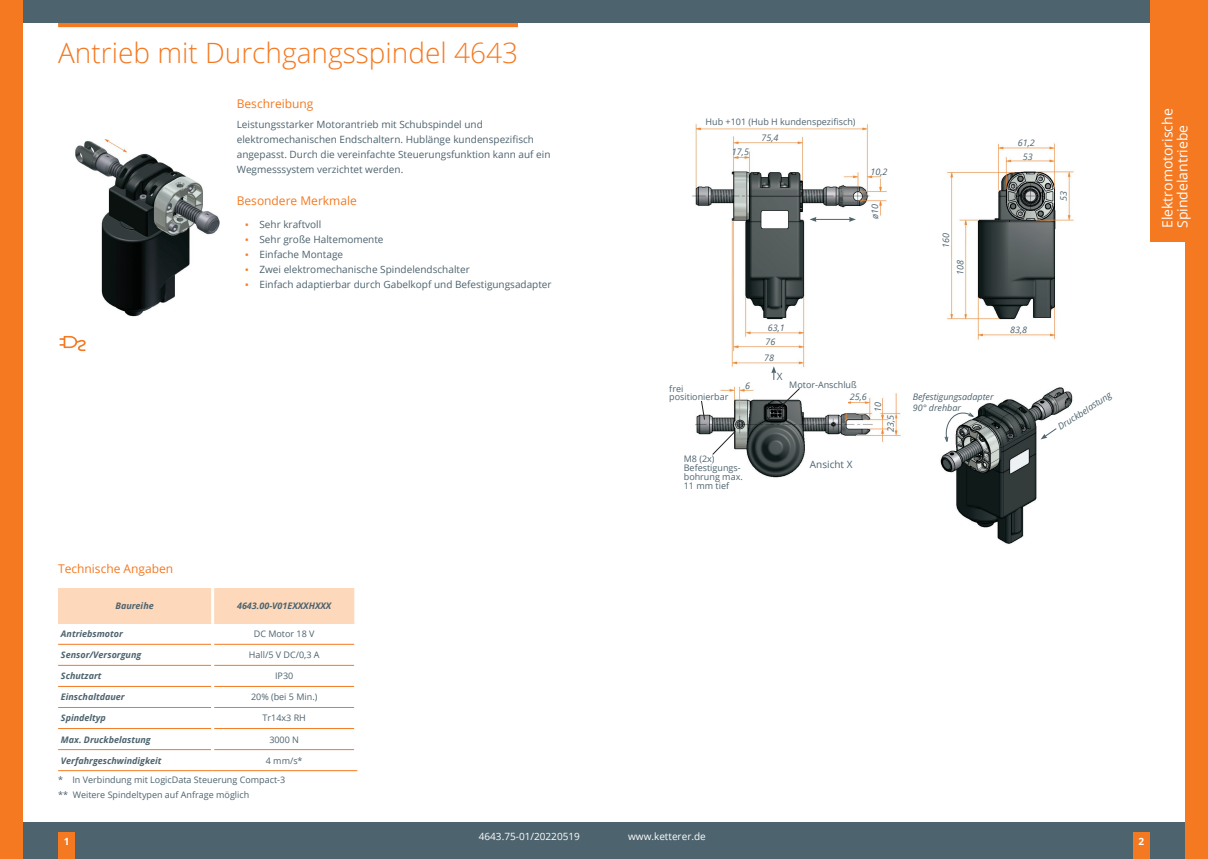
<style>
.page{position:relative;width:1208px;height:859px;background:#fff}
.page>*{position:absolute;margin:0;border:0;box-sizing:border-box;transform-origin:0 0}
.t1{font:300 28px "Open Sans";color:#f47921}
.t2{font:14px/15px "Open Sans";color:#fff}
.t3{font:12px "Open Sans";color:#f47921}
.t4{font:10px/15px "Open Sans";color:#4d636e}
.t5{font:10px "Open Sans";color:#fff}
.t6{font:700 10px "Open Sans";color:#fff}
.t7{font:9px/8.6px "Open Sans";color:#4d636e}
.t8{font:italic 700 9px "Open Sans";color:#4d636e}
.t9{font:italic 9px/14.3px "Open Sans";color:#4d636e}
.s1{font-family:"Arial";color:#f47921}
</style>
<div class="page">
<img style="left:75px;top:139px;width:145px;height:178px">
<div style="left:58px;top:19px;width:460px;height:8px;background:#f47921"></div>
<img style="left:692px;top:124px;width:382px;height:420px">
<svg style="left:712px;top:431px;width:23px;height:24px"></svg>
<svg style="left:771px;top:366px;width:5px;height:14px"></svg>
<svg style="left:775px;top:388px;width:25px;height:24px"></svg>
<svg style="left:701px;top:401px;width:4px;height:19px"></svg>
<svg style="left:943px;top:411px;width:31px;height:32px"></svg>
<hr style="left:815px;top:219px;width:35px;height:1px;background:#4d636e">
<svg style="left:809px;top:217px;width:7px;height:5px"></svg>
<svg style="left:849px;top:217px;width:7px;height:5px"></svg>
<svg style="left:1040px;top:428px;width:17px;height:11px"></svg>
<div style="left:58px;top:588px;width:155px;height:35px;background:#fdd8bb"></div>
<div style="left:213px;top:588px;width:143px;height:35px;background:#fdd8bb"></div>
<hr style="left:58px;top:644px;width:153px;height:1px;background:#f47921">
<hr style="left:58px;top:665px;width:153px;height:1px;background:#f47921">
<hr style="left:58px;top:686px;width:153px;height:1px;background:#f47921">
<hr style="left:58px;top:707px;width:153px;height:1px;background:#f47921">
<hr style="left:58px;top:728px;width:153px;height:1px;background:#f47921">
<hr style="left:58px;top:749px;width:153px;height:1px;background:#f47921">
<hr style="left:214px;top:644px;width:140px;height:1px;background:#f47921">
<hr style="left:214px;top:665px;width:140px;height:1px;background:#f47921">
<hr style="left:214px;top:686px;width:140px;height:1px;background:#f47921">
<hr style="left:214px;top:707px;width:140px;height:1px;background:#f47921">
<hr style="left:214px;top:728px;width:140px;height:1px;background:#f47921">
<hr style="left:214px;top:749px;width:140px;height:1px;background:#f47921">
<hr style="left:211px;top:588px;width:3px;height:35px;background:#fff">
<hr style="left:354px;top:588px;width:3px;height:35px;background:#fff">
<hr style="left:58px;top:770px;width:155px;height:1px;background:#f47921">
<hr style="left:213px;top:770px;width:144px;height:1px;background:#f47921">
<svg style="left:60px;top:336px;width:26px;height:15px"></svg>
<div style="left:841px;top:392px;width:6px;height:20px;background:#fff"></div>
<div style="left:604px;top:822px;width:595px;height:37px;background:#4d636e"></div>
<div style="left:0;top:0;width:1208px;height:23px;background:#4d636e"></div>
<div style="left:9px;top:822px;width:595px;height:37px;background:#4d636e"></div>
<div style="left:58px;top:833px;width:17px;height:26px;background:#f47921"></div>
<div style="left:1133px;top:833px;width:16px;height:26px;background:#f47921"></div>
<div style="left:0;top:0;width:23px;height:859px;background:#f47921"></div>
<div style="left:1185px;top:0;width:23px;height:859px;background:#f47921"></div>
<div style="left:1149px;top:0;width:50px;height:242px;background:#f47921"></div>
<h1 class="t1" style="left:58px;top:33px;width:461px">Antrieb mit Durchgangsspindel 4643</h1>
<p class="t3" style="left:237px;top:95px;width:78px">Beschreibung</p>
<p class="t4" style="left:237px;top:117px;width:315px">Leistungsstarker Motorantrieb mit Schubspindel und elektromechanischen Endschaltern. Hublänge kundenspezifisch angepasst. Durch die vereinfachte Steuerungsfunktion kann auf ein Wegmesssystem verzichtet werden.</p>
<p class="t3" style="left:237px;top:193px;width:122px">Besondere Merkmale</p>
<p class="t4" style="left:245px;top:216px;width:78px"><span class="s1">▪</span> Sehr kraftvoll</p>
<p class="t4" style="left:245px;top:231px;width:140px"><span class="s1">▪</span> Sehr große Haltemomente</p>
<p class="t4" style="left:245px;top:246px;width:99px"><span class="s1">▪</span> Einfache Montage</p>
<p class="t4" style="left:245px;top:261px;width:226px"><span class="s1">▪</span> Zwei elektromechanische Spindelendschalter</p>
<p class="t4" style="left:245px;top:276px;width:308px"><span class="s1">▪</span> Einfach adaptierbar durch Gabelkopf und Befestigungsadapter</p>
<p class="t7" style="left:705px;top:117px;width:151px">Hub +101 (Hub H kundenspezifisch)</p>
<p class="t9" style="left:732px;top:144px;width:19px">17,5</p>
<p class="t9" style="left:761px;top:130px;width:19px">75,4</p>
<p class="t9" style="left:870px;top:164px;width:19px">10,2</p>
<p class="t9" style="left:867px;top:219px;width:16px;rotate:-90deg">ø10</p>
<p class="t9" style="left:938px;top:248px;width:16px;rotate:-90deg">160</p>
<p class="t9" style="left:953px;top:275px;width:16px;rotate:-90deg">108</p>
<p class="t9" style="left:1018px;top:135px;width:19px">61,2</p>
<p class="t9" style="left:1023px;top:149px;width:11px">53</p>
<p class="t9" style="left:1056px;top:201px;width:11px;rotate:-90deg">53</p>
<p class="t9" style="left:765px;top:320px;width:21px">63,1<br>76</p>
<p class="t9" style="left:764px;top:350px;width:11px">78</p>
<p class="t9" style="left:1010px;top:322px;width:19px">83,8</p>
<p class="t7" style="left:669px;top:384px;width:61px">frei positionierbar</p>
<p class="t9" style="left:745px;top:378px;width:6px">6</p>
<p class="t4" style="left:777px;top:369px;width:7px">X</p>
<p class="t7" style="left:789px;top:380px;width:69px">Motor-Anschluß</p>
<p class="t9" style="left:850px;top:390px;width:19px">25,6</p>
<p class="t9" style="left:870px;top:412px;width:11px;rotate:-90deg">10</p>
<p class="t9" style="left:883px;top:432px;width:19px;rotate:-90deg">23,5</p>
<p class="t9" style="left:912px;top:391px;width:82px;line-height:10.8px">Befestigungsadapter<br>90° drehbar</p>
<p class="t9" style="left:1054px;top:421px;width:63px;rotate:-33deg">Druckbelastung</p>
<p class="t7" style="left:684px;top:454px;width:32px">M8 (2x)</p>
<p class="t7" style="left:684px;top:464px;width:60px">Befestigungs&shy;bohrung max.<br>11 mm tief</p>
<p class="t4" style="left:810px;top:457px;width:44px">Ansicht X</p>
<h2 class="t2" style="left:1159px;top:228px;width:121px;rotate:-90deg">Elektromotorische<br>Spindelantriebe</h2>
<p class="t3" style="left:58px;top:560px;width:117px">Technische Angaben</p>
<p class="t8" style="left:115px;top:599px;width:40px">Baureihe</p>
<p class="t8" style="left:237px;top:599px;width:96px">4643.00-V01EXXXHXXX</p>
<p class="t8" style="left:61px;top:628px;width:64px">Antriebsmotor</p>
<p class="t7" style="left:254px;top:629px;width:62px">DC Motor 18 V</p>
<p class="t8" style="left:61px;top:649px;width:82px">Sensor/Versorgung</p>
<p class="t7" style="left:249px;top:650px;width:72px">Hall/5 V DC/0,3 A</p>
<p class="t8" style="left:61px;top:670px;width:42px">Schutzart</p>
<p class="t7" style="left:275px;top:671px;width:20px">IP30</p>
<p class="t8" style="left:61px;top:691px;width:65px">Einschaltdauer</p>
<p class="t7" style="left:251px;top:693px;width:68px">20% (bei 5 Min.)</p>
<p class="t8" style="left:61px;top:712px;width:46px">Spindeltyp</p>
<p class="t7" style="left:262px;top:714px;width:45px">Tr14x3 RH</p>
<p class="t8" style="left:61px;top:733px;width:91px">Max. Druckbelastung</p>
<p class="t7" style="left:269px;top:735px;width:31px">3000 N</p>
<p class="t8" style="left:61px;top:754px;width:102px">Verfahrgeschwindigkeit</p>
<p class="t7" style="left:58px;top:750px;width:246px;line-height:19.1px;text-indent:208px">4 mm/s* * In Verbindung mit LogicData Steuerung Compact-3</p>
<p class="t7" style="left:58px;top:790px;width:193px">** Weitere Spindeltypen auf Anfrage möglich</p>
<p class="t5" style="left:628px;top:830px;width:79px">www.ketterer.de</p>
<p class="t5" style="left:479px;top:830px;width:103px">4643.75-01/20220519</p>
<p class="t6" style="left:64px;top:834px;width:7px">1</p>
<p class="t6" style="left:1138px;top:834px;width:7px">2</p>
</div>
